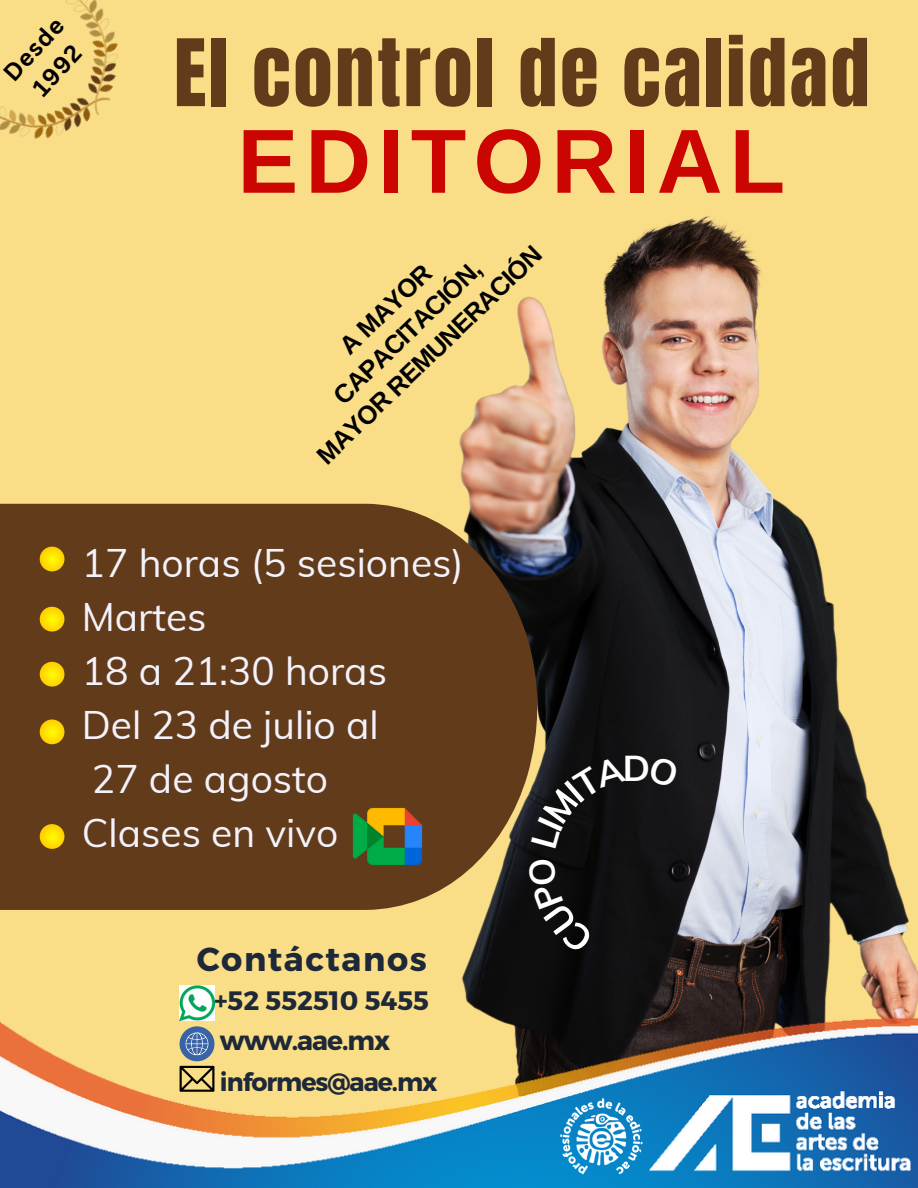
<style>
.page{position:relative;width:918px;height:1188px;background:#fadd87}
.page>*{position:absolute;margin:0;border:0;box-sizing:border-box;transform-origin:0 0}
.t1{font:700 90.9px "Arimo";letter-spacing:.08em;color:#cb0502}
.t2{font:78.9px "Anton";letter-spacing:.03em;color:#623b1b}
.t3{font:39px/54px "Muli";color:#f3f2fb}
.t4{font:700 36px "Muli";color:#fff}
.t5{font:700 33.3px "Montserrat";letter-spacing:.045em;color:#1d2938}
.t6{font:700 26.55px "Montserrat";color:#1d2938}
.t7{font:700 25.65px "Arimo";color:#000}
.t8{font:700 25.2px "Montserrat";letter-spacing:-.04em;color:#1d2938}
.t9{font:700 23.7px/31.8px "Canva Sans";color:#000;text-align:center}
</style>
<div class="page">
<img style="left:0;top:0;width:118px;height:139px">
<img style="left:459px;top:216px;width:459px;height:793px">
<img style="left:0;top:1009px;width:918px;height:179px">
<svg style="left:180px;top:1026px;width:34px;height:66px"></svg>
<img style="left:180px;top:985px;width:34px;height:35px">
<img style="left:553px;top:1096px;width:106px;height:92px">
<div style="left:0;top:504px;width:537px;height:406px;background:#623b1b"></div>
<svg style="left:40px;top:547px;width:24px;height:24px"></svg>
<svg style="left:40px;top:607px;width:24px;height:25px"></svg>
<svg style="left:40px;top:662px;width:24px;height:25px"></svg>
<svg style="left:40px;top:720px;width:24px;height:24px"></svg>
<img style="left:347px;top:795px;width:82px;height:82px">
<svg style="left:40px;top:824px;width:24px;height:25px"></svg>
<div style="left:528px;top:858px;width:66px;height:96px;background:#0e0d0e"></div>
<svg style="left:531px;top:756px;width:95px;height:92px;background:#161515"></svg>
<svg style="left:648px;top:756px;width:31px;height:32px"></svg>
<p class="t9" style="left:-4px;top:66px;width:78px;rotate:-48deg">Desde<br>1992</p>
<p class="t2" style="left:174px;top:16px;width:697px">El control de calidad</p>
<p class="t1" style="left:238px;top:110px;width:549px">EDITORIAL</p>
<p class="t7" style="left:311px;top:449px;width:303px;rotate:-44deg">MAYOR REMUNERACIÓN</p>
<p class="t7" style="left:334px;top:339px;width:118px;rotate:-44deg">A MAYOR</p>
<p class="t7" style="left:328px;top:389px;width:196px;rotate:-44deg">CAPACITACIÓN,</p>
<p class="t3" style="left:82px;top:535px;width:384px">17 horas (5 sesiones)<br>Martes<br>18 a 21:30 horas<br>Del 23 de julio al<br>27 de agosto<br>Clases en vivo</p>
<p class="t5" style="left:197px;top:937px;width:232px">Contáctanos</p>
<p class="t6" style="left:214px;top:984px;width:217px">+52 552510 5455</p>
<p class="t6" style="left:220px;top:1023px;width:172px">www.aae.mx</p>
<p class="t8" style="left:220px;top:1065px;width:219px">informes@aae.mx</p>
<p class="t4" style="left:623px;top:745px;width:29px">D</p>
</div>
